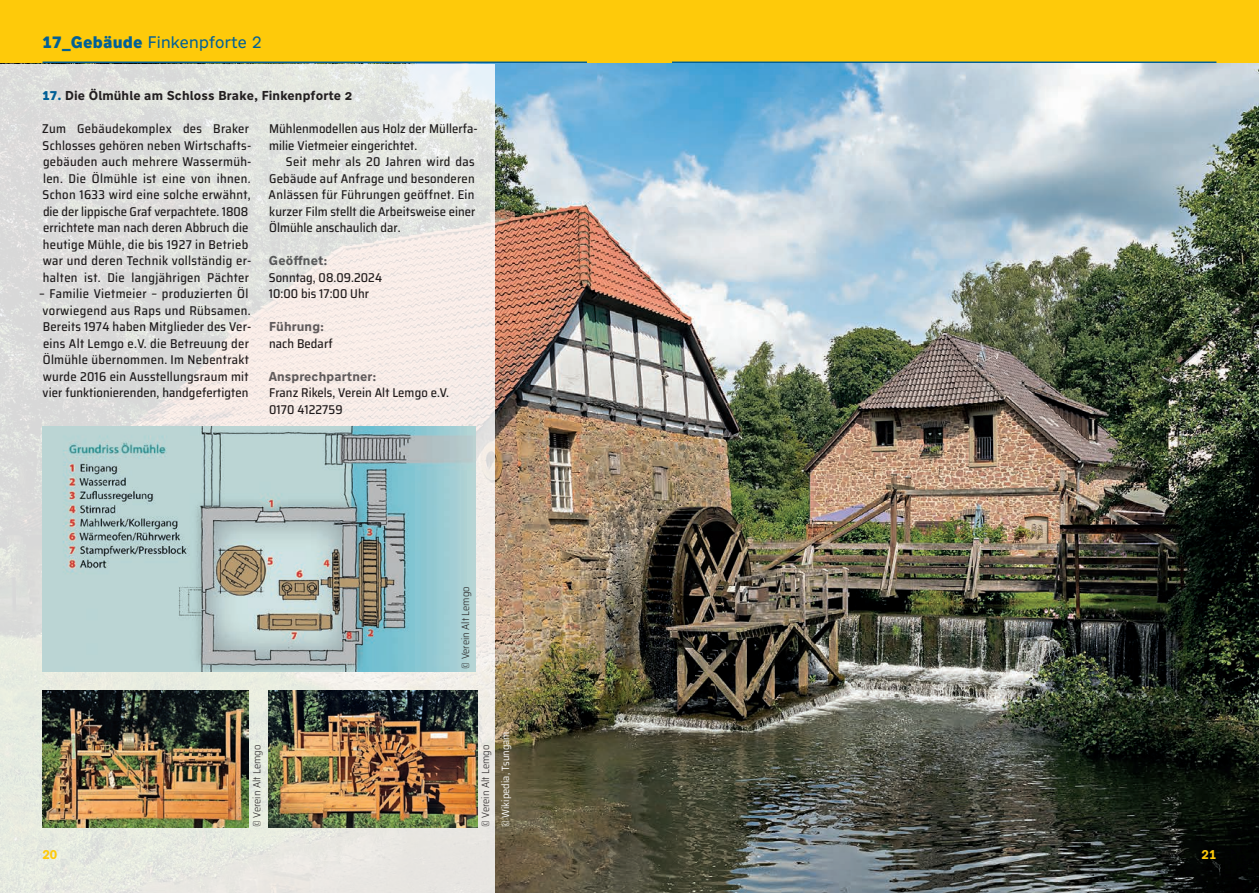
<style>
.page{position:relative;width:1259px;height:893px;background:#fff}
.page>*{position:absolute;margin:0;border:0;box-sizing:border-box;transform-origin:0 0}
._1_Stadt{font:16.5px "Nort";letter-spacing:.01em;color:#016096}
.t1{font:500 semi-condensed 12.75px/16.5px "Saira";letter-spacing:.02em;color:#231f20}
._2_Station{font:700 12.75px "Nort";letter-spacing:.01em;color:#231f20}
.t2{font:700 12.75px "Nort";letter-spacing:.01em;color:#636366}
._3_Fließtext{font:700 12.75px "Nort";color:#feca0a}
.Bildquelle{font:300 semi-condensed 10.5px "Saira";letter-spacing:.005em;color:#231f20}
.Bildquelle-2{font:semi-condensed 10.5px "Saira";letter-spacing:.005em;color:#fff}
.s1{font-weight:900}
.s2{font-weight:900;color:#016096}
</style>
<div class="page">
<div style="left:0;top:0;width:629px;height:64px;background:#feca0a"></div>
<div style="left:629px;top:0;width:630px;height:64px;background:#feca0a"></div>
<hr style="left:43px;top:62px;width:544px;height:2px;background:#016096">
<hr style="left:672px;top:62px;width:544px;height:2px;background:#016096">
<img style="left:495px;top:64px;width:764px;height:829px">
<svg style="left:0;top:64px;width:495px;height:829px;background:#e5e4df"></svg>
<img style="left:43px;top:426px;width:432px;height:246px">
<img style="left:43px;top:691px;width:206px;height:136px">
<img style="left:269px;top:690px;width:208px;height:137px">
<p class="_1_Stadt" style="left:43px;top:31px;width:221px"><span class="s1">17_Gebäude</span> Finkenpforte 2</p>
<p class="_2_Station" style="left:42px;top:87px;width:311px"><span class="s2">17.</span> Die Ölmühle am Schloss Brake, Finkenpforte 2</p>
<p class="t1" style="left:42px;top:120px;width:211px">Zum Gebäudekomplex des Braker Schlosses gehören neben Wirtschafts&shy;gebäuden auch mehrere Wassermüh&shy;len. Die Ölmühle ist eine von ihnen.<br>Schon 1633 wird eine solche erwähnt, die der lippische Graf verpachtete. 1808 errichtete man nach deren Abbruch die heutige Mühle, die bis 1927 in Betrieb war und deren Technik vollständig er&shy;halten ist. Die langjährigen Pächter</p>
<p class="t1" style="left:39px;top:285px;width:214px">– Familie Vietmeier – produzierten Öl vorwiegend aus Raps und Rübsamen.<br>Bereits 1974 haben Mitglieder des Ver&shy;eins Alt Lemgo e.V. die Betreuung der Ölmühle übernommen. Im Nebentrakt wurde 2016 ein Ausstellungsraum mit vier funktionierenden, handgefertigten</p>
<p class="t1" style="left:269px;top:120px;width:210px">Mühlenmodellen aus Holz der Müllerfa&shy;milie Vietmeier eingerichtet.</p>
<p class="t1" style="left:269px;top:153px;width:208px;text-align:justify;text-indent:17px">Seit mehr als 20 Jahren wird das Gebäude auf Anfrage und besonderen Anlässen für Führungen geöffnet. Ein kurzer Film stellt die Arbeitsweise einer Ölmühle anschaulich dar.</p>
<p class="t2" style="left:269px;top:252px;width:60px">Geöffnet:</p>
<p class="t1" style="left:269px;top:269px;width:115px">Sonntag, 08.09.2024<br>10:00 bis 17:00 Uhr</p>
<p class="t2" style="left:269px;top:318px;width:57px">Führung:</p>
<p class="t1" style="left:269px;top:335px;width:65px">nach Bedarf</p>
<p class="t2" style="left:269px;top:368px;width:109px">Ansprechpartner:</p>
<p class="t1" style="left:269px;top:384px;width:182px">Franz Rikels, Verein Alt Lemgo e.V.<br>0170 4122759</p>
<p class="_3_Fließtext" style="left:43px;top:846px;width:16px">20</p>
<p class="Bildquelle" style="left:457px;top:669px;width:84px;rotate:-90deg">© Verein Alt Lemgo</p>
<p class="Bildquelle" style="left:248px;top:827px;width:84px;rotate:-90deg">© Verein Alt Lemgo</p>
<p class="Bildquelle" style="left:477px;top:827px;width:84px;rotate:-90deg">© Verein Alt Lemgo</p>
<p class="Bildquelle-2" style="left:497px;top:827px;width:97px;rotate:-90deg">© Wikipedia, Tsungam</p>
<p class="_3_Fließtext" style="left:1201px;top:846px;width:16px">21</p>
</div>
